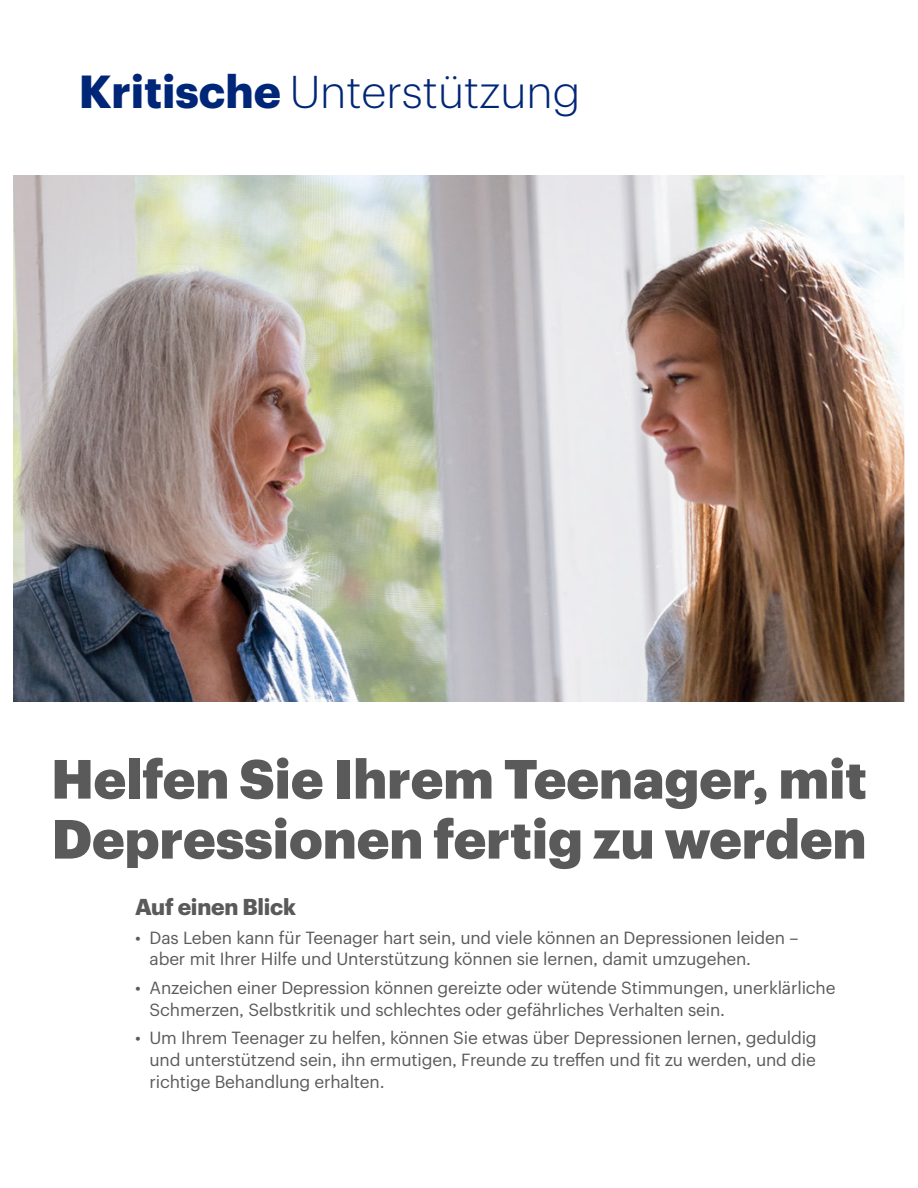
<style>
.page{position:relative;width:918px;height:1188px;background:#fff}
.page>*{position:absolute;margin:0;border:0;box-sizing:border-box;transform-origin:0 0}
.Headline{font:900 54px/60px "Graphik UHG";color:#5a5a5a}
.t1{font:300 45px "Graphik";color:#002677}
.Section_Subhead{font:700 22.5px "Graphik UHG";letter-spacing:-.01em;color:#5a5a5a}
.t2{font:17.25px/21.8px "Graphik UHG";letter-spacing:-.01em;color:#5a5a5a}
.s1{font-weight:700;font-size:45.3px}
</style>
<div class="page">
<img style="left:14px;top:176px;width:890px;height:526px">
<h2 class="t1" style="left:79px;top:59px;width:503px"><span class="s1">Kritische</span> Unterstützung</h2>
<p class="Headline" style="left:51px;top:744px;width:817px">Helfen Sie Ihrem Teenager, mit<br>Depressionen fertig zu werden</p>
<p class="Section_Subhead" style="left:135px;top:890px;width:163px">Auf einen Blick</p>
<p class="t2" style="left:150px;top:925px;width:650px;text-indent:-15px">• Das Leben kann für Teenager hart sein, und viele können an Depressionen leiden – aber mit Ihrer Hilfe und Unterstützung können sie lernen, damit umzugehen.</p>
<p class="t2" style="left:150px;top:975px;width:687px;text-indent:-15px">• Anzeichen einer Depression können gereizte oder wütende Stimmungen, unerklärliche<br>Schmerzen, Selbstkritik und schlechtes oder gefährliches Verhalten sein.</p>
<p class="t2" style="left:150px;top:1026px;width:669px;text-align:justify;text-indent:-15px">• Um Ihrem Teenager zu helfen, können Sie etwas über Depressionen lernen, geduldig und unterstützend sein, ihn ermutigen, Freunde zu treffen und fit zu werden, und die richtige Behandlung erhalten.</p>
</div>
